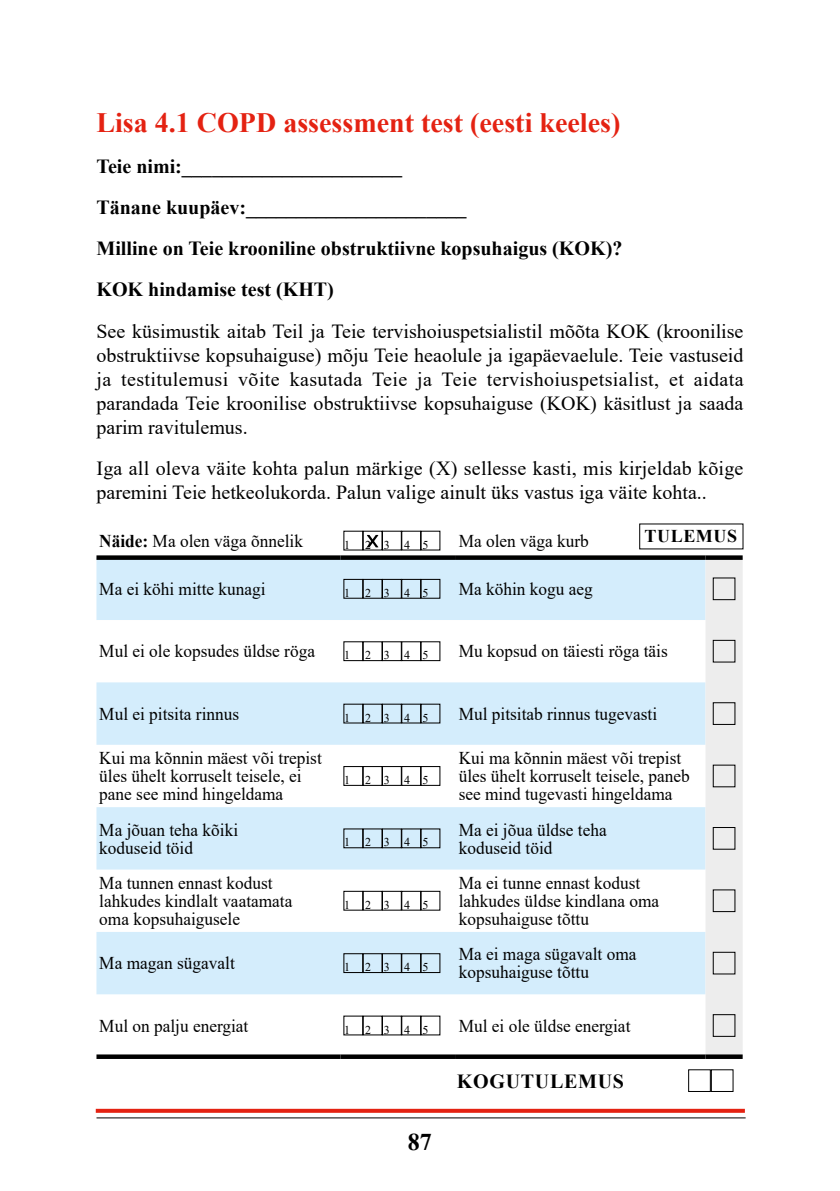
<style>
.page{position:relative;width:840px;height:1191px;background:#fff}
.page>*{position:absolute;margin:0;border:0;box-sizing:border-box;transform-origin:0 0}
.Default{font:700 28px "Times New Roman";color:#e42212}
.t1{font:700 24px "Times New Roman";color:#000}
.Default-2{font:20px/24px "Times New Roman";color:#000;text-align:justify}
.Default-3{font:700 20px "Times New Roman";color:#000}
.Default-4{font:700 20px "Times New Roman";letter-spacing:.035em;color:#000}
.Default-5{font:18px/18px "Times New Roman";color:#000;scale:.96 1}
.Default-6{font:700 18px "Times New Roman";letter-spacing:.03em;color:#000}
.t2{font:12px "Times New Roman";color:#000}
.s1{font-weight:700}
</style>
<div class="page">
<svg style="left:96px;top:1108px;width:648px;height:4px;fill:#e42212"></svg>
<hr style="left:96px;top:1117px;width:649px;height:1px;background:#000">
<svg style="left:96px;top:560px;width:609px;height:434px;fill:#d4edfc"></svg>
<div style="left:705px;top:560px;width:37px;height:494px;background:#ededed"></div>
<div style="left:96px;top:555px;width:244px;height:5px;background:#000"></div>
<div style="left:340px;top:555px;width:115px;height:5px;background:#000"></div>
<div style="left:455px;top:555px;width:250px;height:5px;background:#000"></div>
<div style="left:705px;top:555px;width:37px;height:5px;background:#000"></div>
<div style="left:96px;top:1054px;width:244px;height:5px;background:#000"></div>
<div style="left:340px;top:1054px;width:115px;height:5px;background:#000"></div>
<div style="left:455px;top:1054px;width:250px;height:5px;background:#000"></div>
<div style="left:705px;top:1054px;width:37px;height:5px;background:#000"></div>
<div style="left:362px;top:530px;width:20px;height:20px;border:1px solid #000"></div>
<div style="left:401px;top:530px;width:20px;height:20px;border:1px solid #000"></div>
<div style="left:420px;top:530px;width:20px;height:20px;border:1px solid #000"></div>
<svg style="left:367px;top:535px;width:11px;height:12px"></svg>
<div style="left:343px;top:579px;width:20px;height:20px;border:1px solid #000"></div>
<div style="left:362px;top:579px;width:20px;height:20px;border:1px solid #000"></div>
<div style="left:382px;top:579px;width:19px;height:20px;border:1px solid #000"></div>
<div style="left:401px;top:579px;width:20px;height:20px;border:1px solid #000"></div>
<div style="left:420px;top:579px;width:20px;height:20px;border:1px solid #000"></div>
<div style="left:712px;top:577px;width:23px;height:23px;border:1px solid #000"></div>
<div style="left:362px;top:641px;width:20px;height:20px;border:1px solid #000"></div>
<div style="left:382px;top:641px;width:19px;height:20px;border:1px solid #000"></div>
<div style="left:401px;top:641px;width:20px;height:20px;border:1px solid #000"></div>
<div style="left:420px;top:641px;width:20px;height:20px;border:1px solid #000"></div>
<div style="left:712px;top:640px;width:23px;height:22px;border:1px solid #000"></div>
<div style="left:362px;top:703px;width:20px;height:20px;border:1px solid #000"></div>
<div style="left:401px;top:703px;width:20px;height:20px;border:1px solid #000"></div>
<div style="left:420px;top:703px;width:20px;height:20px;border:1px solid #000"></div>
<div style="left:712px;top:702px;width:23px;height:23px;border:1px solid #000"></div>
<div style="left:343px;top:766px;width:20px;height:20px;border:1px solid #000"></div>
<div style="left:362px;top:766px;width:20px;height:20px;border:1px solid #000"></div>
<div style="left:382px;top:766px;width:19px;height:20px;border:1px solid #000"></div>
<div style="left:401px;top:766px;width:20px;height:20px;border:1px solid #000"></div>
<div style="left:420px;top:766px;width:20px;height:20px;border:1px solid #000"></div>
<div style="left:362px;top:828px;width:20px;height:20px;border:1px solid #000"></div>
<div style="left:401px;top:828px;width:20px;height:20px;border:1px solid #000"></div>
<div style="left:420px;top:828px;width:20px;height:20px;border:1px solid #000"></div>
<div style="left:712px;top:827px;width:23px;height:22px;border:1px solid #000"></div>
<div style="left:362px;top:890px;width:20px;height:20px;border:1px solid #000"></div>
<div style="left:382px;top:890px;width:19px;height:20px;border:1px solid #000"></div>
<div style="left:401px;top:890px;width:20px;height:20px;border:1px solid #000"></div>
<div style="left:420px;top:890px;width:20px;height:20px;border:1px solid #000"></div>
<div style="left:712px;top:889px;width:23px;height:23px;border:1px solid #000"></div>
<div style="left:343px;top:953px;width:20px;height:20px;border:1px solid #000"></div>
<div style="left:362px;top:953px;width:20px;height:20px;border:1px solid #000"></div>
<div style="left:382px;top:953px;width:19px;height:20px;border:1px solid #000"></div>
<div style="left:401px;top:953px;width:20px;height:20px;border:1px solid #000"></div>
<div style="left:420px;top:953px;width:20px;height:20px;border:1px solid #000"></div>
<div style="left:712px;top:951px;width:23px;height:23px;border:1px solid #000"></div>
<div style="left:362px;top:1015px;width:20px;height:20px;border:1px solid #000"></div>
<div style="left:401px;top:1015px;width:20px;height:20px;border:1px solid #000"></div>
<div style="left:420px;top:1015px;width:20px;height:20px;border:1px solid #000"></div>
<div style="left:712px;top:1014px;width:23px;height:22px;border:1px solid #000"></div>
<div style="left:687px;top:1069px;width:23px;height:23px;border:1px solid #000"></div>
<div style="left:710px;top:1069px;width:23px;height:23px;border:1px solid #000"></div>
<p class="Default" style="left:96px;top:103px;width:525px">Lisa 4.1 COPD assessment test (eesti keeles)</p>
<p class="Default-3" style="left:96px;top:152px;width:307px">Teie nimi:______________________</p>
<p class="Default-3" style="left:96px;top:193px;width:371px">Tänane kuupäev:______________________</p>
<p class="Default-3" style="left:96px;top:234px;width:527px">Milline on Teie krooniline obstruktiivne kopsuhaigus (KOK)?</p>
<p class="Default-3" style="left:96px;top:275px;width:239px">KOK hindamise test (KHT)</p>
<p class="Default-2" style="left:96px;top:318px;width:648px">See küsimustik aitab Teil ja Teie tervishoiuspetsialistil mõõta KOK (kroonilise obstruktiivse kopsuhaiguse) mõju Teie heaolule ja igapäevaelule. Teie vastuseid ja testitulemusi võite kasutada Teie ja Teie tervishoiuspetsialist, et aidata parandada Teie kroonilise obstruktiivse kopsuhaiguse (KOK) käsitlust ja saada parim ravitulemus.</p>
<p class="Default-2" style="left:96px;top:455px;width:648px">Iga all oleva väite kohta palun märkige (X) sellesse kasti, mis kirjeldab kõige paremini Teie hetkeolukorda. Palun valige ainult üks vastus iga väite kohta..</p>
<p class="Default-5" style="left:99px;top:531px;width:213px"><span class="s1">Näide:</span> Ma olen väga õnnelik</p>
<p class="t2" style="left:344px;top:536px;width:7px">1</p>
<p class="t2" style="left:365px;top:536px;width:7px">2</p>
<p class="t2" style="left:384px;top:536px;width:7px">3</p>
<p class="t2" style="left:404px;top:536px;width:7px">4</p>
<p class="t2" style="left:422px;top:536px;width:7px">5</p>
<p class="Default-5" style="left:458px;top:531px;width:137px">Ma olen väga kurb</p>
<p class="Default-5" style="left:99px;top:579px;width:174px">Ma ei köhi mitte kunagi</p>
<p class="t2" style="left:344px;top:584px;width:7px">1</p>
<p class="t2" style="left:365px;top:584px;width:7px">2</p>
<p class="t2" style="left:384px;top:584px;width:7px">3</p>
<p class="t2" style="left:404px;top:584px;width:7px">4</p>
<p class="t2" style="left:422px;top:584px;width:7px">5</p>
<p class="Default-5" style="left:458px;top:579px;width:141px">Ma köhin kogu aeg</p>
<p class="Default-6" style="left:644px;top:523px;width:94px">TULEMUS</p>
<p class="Default-5" style="left:99px;top:642px;width:226px">Mul ei ole kopsudes üldse röga</p>
<p class="t2" style="left:344px;top:647px;width:7px">1</p>
<p class="t2" style="left:365px;top:647px;width:7px">2</p>
<p class="t2" style="left:384px;top:647px;width:7px">3</p>
<p class="t2" style="left:404px;top:647px;width:7px">4</p>
<p class="t2" style="left:422px;top:647px;width:7px">5</p>
<p class="Default-5" style="left:458px;top:642px;width:219px">Mu kopsud on täiesti röga täis</p>
<p class="Default-5" style="left:99px;top:704px;width:147px">Mul ei pitsita rinnus</p>
<p class="t2" style="left:344px;top:709px;width:7px">1</p>
<p class="t2" style="left:365px;top:709px;width:7px">2</p>
<p class="t2" style="left:384px;top:709px;width:7px">3</p>
<p class="t2" style="left:404px;top:709px;width:7px">4</p>
<p class="t2" style="left:422px;top:709px;width:7px">5</p>
<p class="Default-5" style="left:458px;top:704px;width:208px">Mul pitsitab rinnus tugevasti</p>
<p class="Default-5" style="left:99px;top:748px;width:233px">Kui ma kõnnin mäest või trepist üles ühelt korruselt teisele, ei pane see mind hingeldama</p>
<p class="Default-5" style="left:458px;top:748px;width:242px">Kui ma kõnnin mäest või trepist üles ühelt korruselt teisele, paneb see mind tugevasti hingeldama</p>
<p class="t2" style="left:344px;top:771px;width:7px">1</p>
<p class="t2" style="left:365px;top:771px;width:7px">2</p>
<p class="t2" style="left:384px;top:771px;width:7px">3</p>
<p class="t2" style="left:404px;top:771px;width:7px">4</p>
<p class="t2" style="left:422px;top:771px;width:7px">5</p>
<p class="Default-5" style="left:99px;top:820px;width:146px">Ma jõuan teha kõiki</p>
<p class="Default-5" style="left:99px;top:838px;width:99px">koduseid töid</p>
<p class="t2" style="left:344px;top:834px;width:7px">1</p>
<p class="t2" style="left:365px;top:834px;width:7px">2</p>
<p class="t2" style="left:384px;top:834px;width:7px">3</p>
<p class="t2" style="left:404px;top:834px;width:7px">4</p>
<p class="t2" style="left:422px;top:834px;width:7px">5</p>
<p class="Default-5" style="left:99px;top:873px;width:202px">Ma tunnen ennast kodust lahkudes kindlalt vaatamata</p>
<p class="Default-5" style="left:99px;top:909px;width:148px">oma kopsuhaigusele</p>
<p class="t2" style="left:344px;top:896px;width:7px">1</p>
<p class="t2" style="left:365px;top:896px;width:7px">2</p>
<p class="t2" style="left:384px;top:896px;width:7px">3</p>
<p class="t2" style="left:404px;top:896px;width:7px">4</p>
<p class="t2" style="left:422px;top:896px;width:7px">5</p>
<p class="Default-5" style="left:99px;top:953px;width:142px">Ma magan sügavalt</p>
<p class="t2" style="left:344px;top:958px;width:7px">1</p>
<p class="t2" style="left:365px;top:958px;width:7px">2</p>
<p class="t2" style="left:384px;top:958px;width:7px">3</p>
<p class="t2" style="left:404px;top:958px;width:7px">4</p>
<p class="t2" style="left:422px;top:958px;width:7px">5</p>
<p class="Default-5" style="left:458px;top:820px;width:155px">Ma ei jõua üldse teha</p>
<p class="Default-5" style="left:458px;top:838px;width:99px">koduseid töid</p>
<p class="Default-5" style="left:458px;top:873px;width:210px">Ma ei tunne ennast kodust lahkudes üldse kindlana oma kopsuhaiguse tõttu</p>
<p class="Default-5" style="left:458px;top:944px;width:186px">Ma ei maga sügavalt oma kopsuhaiguse tõttu</p>
<p class="Default-5" style="left:99px;top:1016px;width:157px">Mul on palju energiat</p>
<p class="t2" style="left:344px;top:1021px;width:7px">1</p>
<p class="t2" style="left:365px;top:1021px;width:7px">2</p>
<p class="t2" style="left:384px;top:1021px;width:7px">3</p>
<p class="t2" style="left:404px;top:1021px;width:7px">4</p>
<p class="t2" style="left:422px;top:1021px;width:7px">5</p>
<p class="Default-5" style="left:458px;top:1016px;width:180px">Mul ei ole üldse energiat</p>
<p class="Default-4" style="left:456px;top:1066px;width:169px">KOGUTULEMUS</p>
<h2 class="t1" style="left:408px;top:1125px;width:25px">87</h2>
</div>
